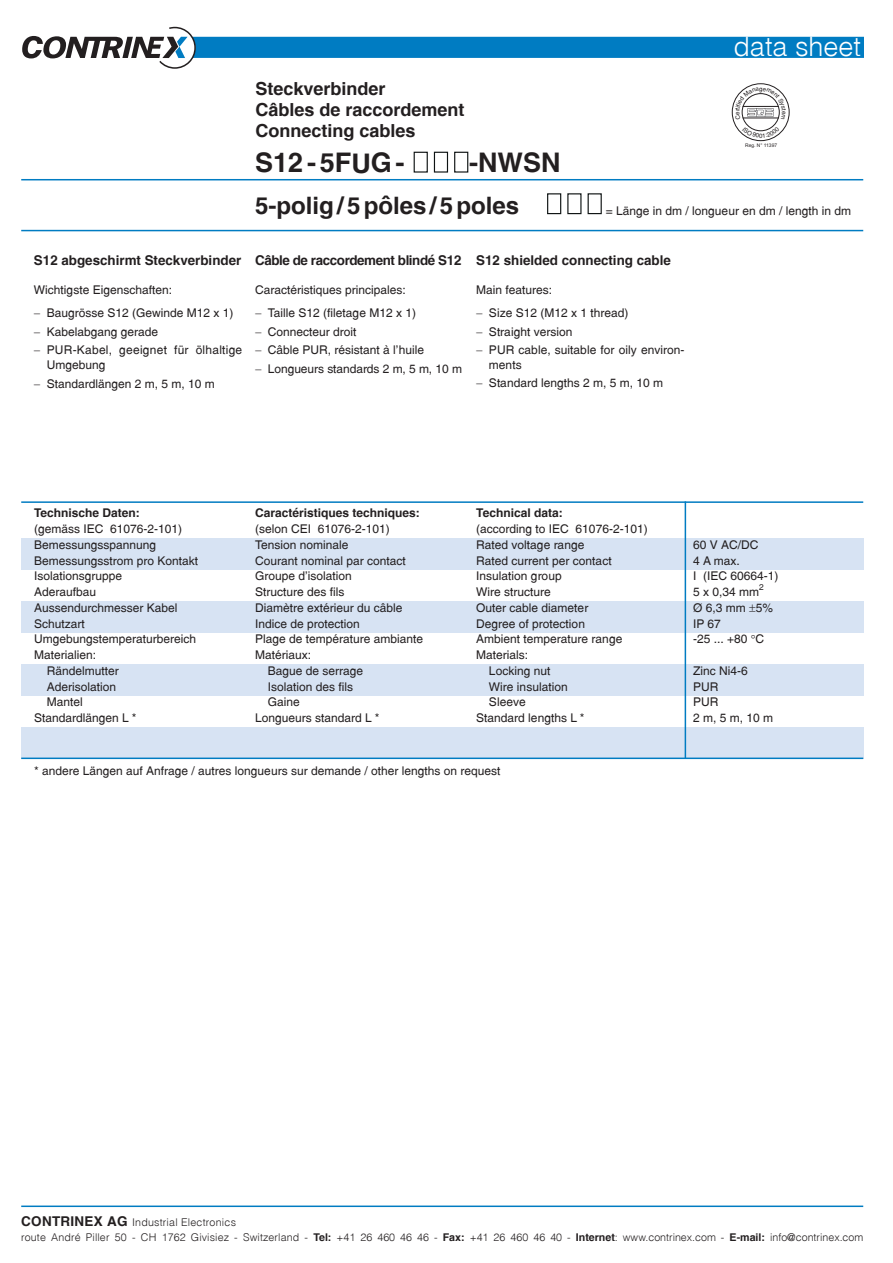
<style>
.page{position:relative;width:893px;height:1263px;background:#fff}
.page>*{position:absolute;margin:0;border:0;box-sizing:border-box;transform-origin:0 0}
.t1{font:700 27px "Switzerland";color:#231f20}
.t2{font:27px "Switzerland Light Plain";color:#fff}
.t3{font:700 24px "Switzerland";color:#231f20}
.t4{font:700 18px/21px "Switzerland";color:#231f20}
.t5{font:700 13.5px "Switzerland";color:#231f20}
.t6{font:12px/15.8px "Switzerland Plain";color:#231f20}
.t7{font:700 12px "Switzerland";color:#231f20}
.t8{font:12px/18.6px "Switzerland Plain";letter-spacing:.02em;color:#231f20}
.t9{font:10.65px/14.7px "Switzerland Light Plain";letter-spacing:.01em;color:#231f20}
.t10{font:8.4px "Switzerland Plain";color:#231f20}
.t11{font:4.95px "Arial";color:#231f20}
.s1{font-family:"Switzerland";font-weight:700;font-size:13.5px}
.s2{font-family:"Switzerland";font-weight:700}
</style>
<div class="page">
<div style="left:21px;top:601px;width:842px;height:31px;background:#d7e3f3"></div>
<div style="left:21px;top:538px;width:842px;height:31px;background:#d7e3f3"></div>
<div style="left:21px;top:727px;width:842px;height:31px;background:#d7e3f3"></div>
<div style="left:21px;top:664px;width:842px;height:31px;background:#d7e3f3"></div>
<hr style="left:21px;top:1205px;width:842px;height:2px;background:#007cc2">
<hr style="left:21px;top:501px;width:842px;height:2px;background:#007cc2">
<hr style="left:685px;top:501px;width:1px;height:257px;background:#007cc2">
<hr style="left:21px;top:179px;width:842px;height:1px;background:#007cc2">
<hr style="left:21px;top:230px;width:842px;height:1px;background:#007cc2">
<hr style="left:21px;top:757px;width:842px;height:2px;background:#007cc2">
<div style="left:547px;top:193px;width:14px;height:21px;border:1px solid #0e1313"></div>
<div style="left:588px;top:193px;width:14px;height:21px;border:1px solid #0e1313"></div>
<svg style="left:22px;top:27px;width:841px;height:42px"></svg>
<div style="left:732px;top:83px;width:57px;height:58px;border:1px solid #231f20;border-radius:50%"></div>
<div style="left:414px;top:152px;width:14px;height:21px;border:1px solid #0e1313"></div>
<div style="left:434px;top:152px;width:14px;height:21px;border:1px solid #0e1313"></div>
<div style="left:454px;top:152px;width:14px;height:21px;border:1px solid #0e1313"></div>
<svg style="left:742px;top:127px;width:37px;height:11px"></svg>
<svg style="left:735px;top:88px;width:51px;height:32px"></svg>
<h3 class="t4" style="left:255px;top:78px;width:211px">Steckverbinder<br>Câbles de raccordement<br>Connecting cables</h3>
<h1 class="t1" style="left:255px;top:146px;width:151px">S12 - 5FUG -</h1>
<h1 class="t1" style="left:469px;top:146px;width:93px">-NWSN</h1>
<h2 class="t3" style="left:255px;top:191px;width:266px">5-polig / 5 pôles / 5 poles</h2>
<h1 class="t2" style="left:733px;top:29px;width:129px">data sheet</h1>
<p class="t11" style="left:745px;top:143px;width:34px">Reg. N° 11397</p>
<p class="t6" style="left:606px;top:202px;width:247px">= Länge in dm / longueur en dm / length in dm</p>
<p class="t5" style="left:34px;top:252px;width:638px">S12 abgeschirmt Steckverbinder Câble de raccordement blindé S12 S12 shielded connecting cable</p>
<p class="t6" style="left:34px;top:278px;width:201px;line-height:22.8px">Wichtigste Eigenschaften:<br>− Baugrösse S12 (Gewinde M12 x 1)</p>
<p class="t8" style="left:34px;top:322px;width:210px">− Kabelabgang gerade<br>− PUR-Kabel, geeignet für ölhaltige</p>
<p class="t6" style="left:34px;top:355px;width:182px;line-height:18.6px;text-indent:13px">Umgebung<br>− Standardlängen 2 m, 5 m, 10 m</p>
<p class="t6" style="left:255px;top:278px;width:162px;line-height:22.8px">Caractéristiques principales:<br>− Taille S12 (filetage M12 x 1)</p>
<p class="t6" style="left:255px;top:322px;width:208px;line-height:18.6px">− Connecteur droit<br>− Câble PUR, résistant à l'huile<br>− Longueurs standards 2 m, 5 m, 10 m</p>
<p class="t6" style="left:476px;top:278px;width:154px;line-height:22.8px">Main features:<br>− Size S12 (M12 x 1 thread)</p>
<p class="t6" style="left:476px;top:322px;width:209px;line-height:18.6px">− Straight version<br>− PUR cable, suitable for oily environ-</p>
<p class="t6" style="left:476px;top:355px;width:188px;line-height:18.6px;text-indent:13px">ments<br>− Standard lengths 2 m, 5 m, 10 m</p>
<p class="t7" style="left:34px;top:506px;width:107px">Technische Daten:</p>
<p class="t6" style="left:34px;top:521px;width:150px">(gemäss IEC 61076-2-101)</p>
<p class="t6" style="left:34px;top:537px;width:124px">Bemessungsspannung</p>
<p class="t6" style="left:34px;top:552px;width:166px">Bemessungsstrom pro Kontakt</p>
<p class="t6" style="left:34px;top:568px;width:90px">Isolationsgruppe</p>
<p class="t6" style="left:34px;top:584px;width:64px">Aderaufbau</p>
<p class="t6" style="left:34px;top:600px;width:145px">Aussendurchmesser Kabel</p>
<p class="t6" style="left:34px;top:615px;width:52px">Schutzart</p>
<p class="t6" style="left:34px;top:631px;width:164px">Umgebungstemperaturbereich</p>
<p class="t6" style="left:34px;top:647px;width:64px">Materialien:</p>
<p class="t6" style="left:47px;top:663px;width:74px">Rändelmutter</p>
<p class="t6" style="left:47px;top:678px;width:71px">Aderisolation</p>
<p class="t6" style="left:47px;top:694px;width:38px">Mantel</p>
<p class="t6" style="left:34px;top:710px;width:104px">Standardlängen L *</p>
<p class="t7" style="left:255px;top:506px;width:166px">Caractéristiques techniques:</p>
<p class="t6" style="left:255px;top:521px;width:136px">(selon CEI 61076-2-101)</p>
<p class="t6" style="left:255px;top:537px;width:95px">Tension nominale</p>
<p class="t6" style="left:255px;top:552px;width:152px">Courant nominal par contact</p>
<p class="t6" style="left:255px;top:568px;width:98px">Groupe d'isolation</p>
<p class="t6" style="left:255px;top:584px;width:91px">Structure des fils</p>
<p class="t6" style="left:255px;top:600px;width:149px">Diamètre extérieur du câble</p>
<p class="t6" style="left:255px;top:615px;width:106px">Indice de protection</p>
<p class="t6" style="left:255px;top:631px;width:170px">Plage de température ambiante</p>
<p class="t6" style="left:255px;top:647px;width:58px">Matériaux:</p>
<p class="t6" style="left:268px;top:663px;width:97px">Bague de serrage</p>
<p class="t6" style="left:268px;top:678px;width:87px">Isolation des fils</p>
<p class="t6" style="left:268px;top:694px;width:34px">Gaine</p>
<p class="t6" style="left:255px;top:710px;width:126px">Longueurs standard L *</p>
<p class="t7" style="left:476px;top:506px;width:88px">Technical data:</p>
<p class="t6" style="left:476px;top:521px;width:173px">(according to IEC 61076-2-101)</p>
<p class="t6" style="left:476px;top:537px;width:110px">Rated voltage range</p>
<p class="t6" style="left:476px;top:552px;width:137px">Rated current per contact</p>
<p class="t6" style="left:476px;top:568px;width:87px">Insulation group</p>
<p class="t6" style="left:476px;top:584px;width:76px">Wire structure</p>
<p class="t6" style="left:476px;top:600px;width:114px">Outer cable diameter</p>
<p class="t6" style="left:476px;top:615px;width:110px">Degree of protection</p>
<p class="t6" style="left:476px;top:631px;width:148px">Ambient temperature range</p>
<p class="t6" style="left:476px;top:647px;width:54px">Materials:</p>
<p class="t6" style="left:489px;top:663px;width:63px">Locking nut</p>
<p class="t6" style="left:489px;top:678px;width:80px">Wire insulation</p>
<p class="t6" style="left:489px;top:694px;width:38px">Sleeve</p>
<p class="t6" style="left:476px;top:710px;width:110px">Standard lengths L *</p>
<p class="t6" style="left:34px;top:762px;width:468px">* andere Längen auf Anfrage / autres longueurs sur demande / other lengths on request</p>
<p class="t6" style="left:693px;top:537px;width:87px">60 V AC/DC<br>4 A max.<br>I (IEC 60664-1)<br>5 x 0,34 mm</p>
<p class="t10" style="left:759px;top:582px;width:6px">2</p>
<p class="t6" style="left:693px;top:600px;width:81px">Ø 6,3 mm 5%<br>IP 67<br>-25 ... +80 C</p>
<p class="t6" style="left:693px;top:663px;width:81px">Zinc Ni4-6<br>PUR<br>PUR<br>2 m, 5 m, 10 m</p>
<p class="t9" style="left:21px;top:1215px;width:844px"><span class="s1">CONTRINEX AG</span> Industrial Electronics<br>route André Piller 50 - CH 1762 Givisiez - Switzerland - <span class="s2">Tel:</span> +41 26 460 46 46 - <span class="s2">Fax:</span> +41 26 460 46 40 - <span class="s2">Internet</span>: www.contrinex.com - <span class="s2">E-mail:</span> info@contrinex.com</p>
</div>
